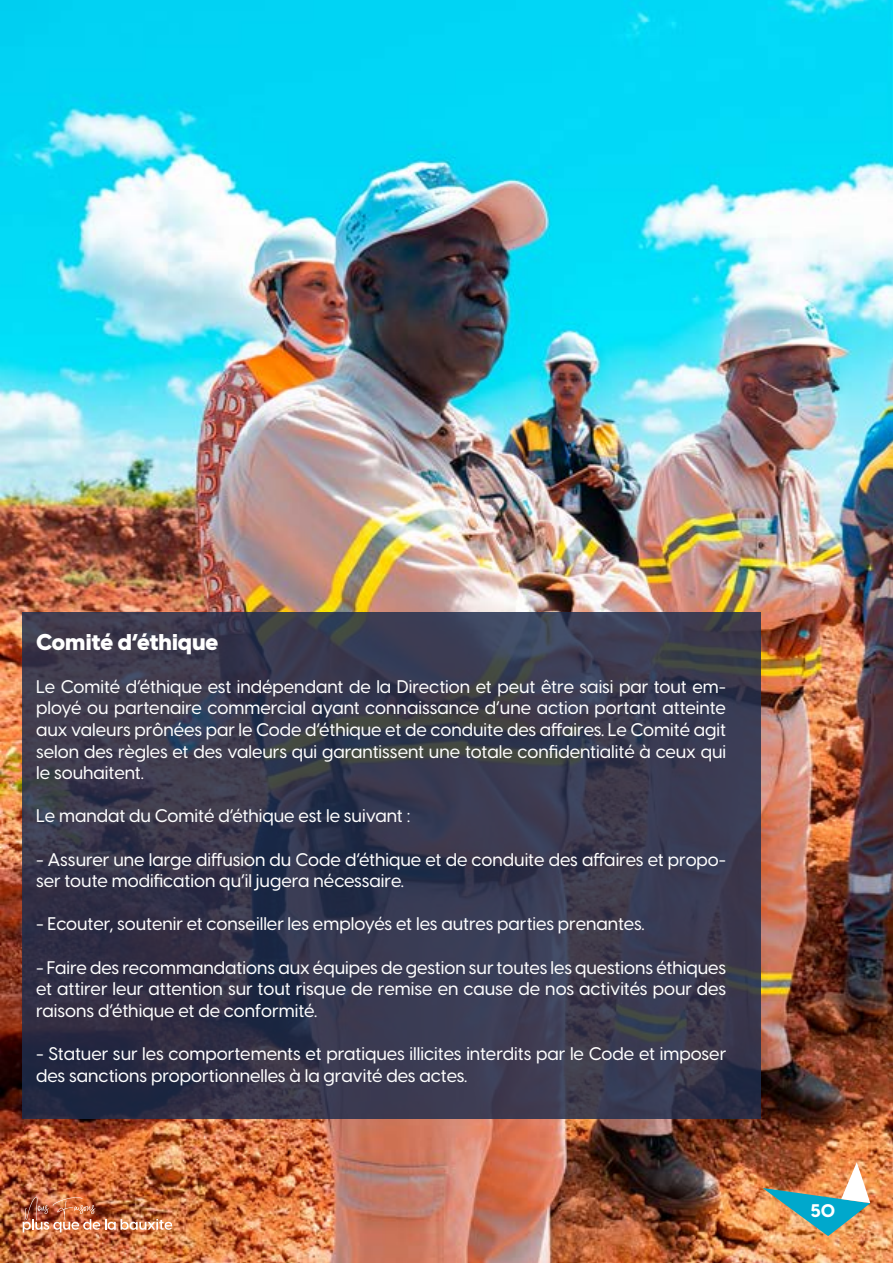
<style>
.page{position:relative;width:893px;height:1263px;background:#fff}
.page>*{position:absolute;margin:0;border:0;box-sizing:border-box;transform-origin:0 0}
.t1{font:800 22.5px "Visby CF";color:#fff}
.t2{font:500 18px/21.6px "Visby CF";color:#fff;text-align:justify}
.t3{font:800 18px "Visby CF";color:#fff}
</style>
<div class="page">
<img style="left:0;top:0;width:893px;height:1263px">
<img style="left:761px;top:1162px;width:109px;height:84px">
<img style="left:23px;top:1197px;width:150px;height:49px">
<svg style="left:23px;top:612px;width:738px;height:506px;background:#37374d"></svg>
<p class="t1" style="left:36px;top:627px;width:184px">Comité d’éthique</p>
<p class="t2" style="left:36px;top:675px;width:691px">Le Comité d’éthique est indépendant de la Direction et peut être saisi par tout em&shy;ployé ou partenaire commercial ayant connaissance d’une action portant atteinte aux valeurs prônées par le Code d’éthique et de conduite des affaires. Le Comité agit selon des règles et des valeurs qui garantissent une totale confidentialité à ceux qui le souhaitent.</p>
<p class="t2" style="left:36px;top:805px;width:376px">Le mandat du Comité d’éthique est le suivant :</p>
<p class="t2" style="left:36px;top:848px;width:691px">− Assurer une large diffusion du Code d’éthique et de conduite des affaires et propo&shy;ser toute modification qu’il jugera nécessaire.</p>
<p class="t2" style="left:36px;top:913px;width:610px">− Ecouter, soutenir et conseiller les employés et les autres parties prenantes.</p>
<p class="t2" style="left:36px;top:956px;width:691px">− Faire des recommandations aux équipes de gestion sur toutes les questions éthiques et attirer leur attention sur tout risque de remise en cause de nos activités pour des raisons d’éthique et de conformité.</p>
<p class="t2" style="left:36px;top:1043px;width:692px">− Statuer sur les comportements et pratiques illicites interdits par le Code et imposer des sanctions proportionnelles à la gravité des actes.</p>
<p class="t3" style="left:811px;top:1199px;width:26px">50</p>
</div>
